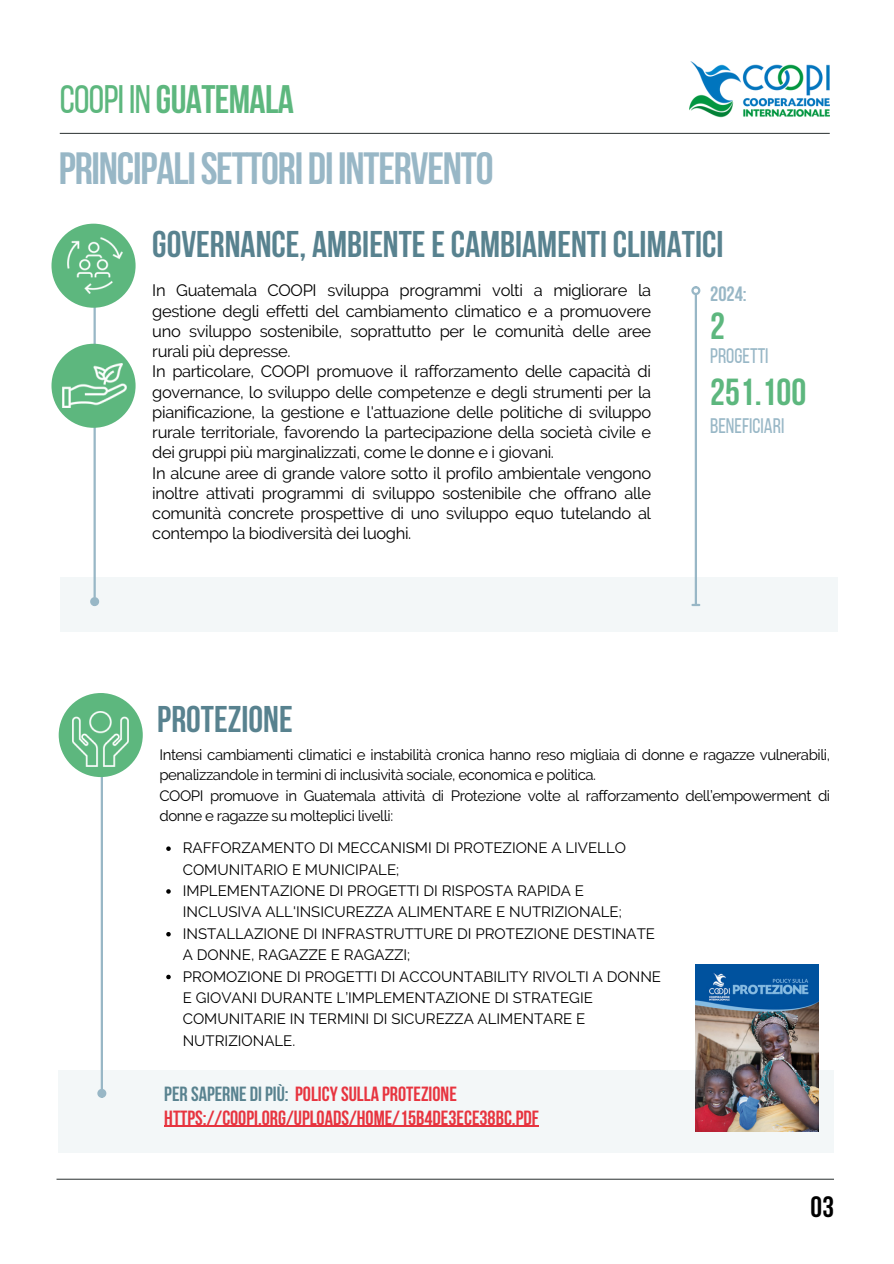
<style>
.page{position:relative;width:894px;height:1264px;background:#fff}
.page>*{position:absolute;margin:0;border:0;box-sizing:border-box;transform-origin:0 0}
.t1{font:700 45px "Bebas Neue";letter-spacing:-.025em;color:#98b7c6}
.t2{font:700 39.6px "Bebas Neue";letter-spacing:-.015em;color:#5db77e}
.t3{font:700 37.5px "Bebas Neue";color:#5db77e}
.t4{font:700 37.05px "Bebas Neue";color:#58828f}
.t5{font:700 29.25px "Bebas Neue";color:#000}
.t6{font:21px "Bebas Neue";color:#98b7c6}
.t7{font:700 20.7px "Bebas Neue";color:#98b7c6}
.t8{font:700 20.4px "Bebas Neue";color:#e7343f}
.t9{font:16.5px/20.2px "Raleway";letter-spacing:-.02em;color:#000;text-align:justify}
.t10{font:15px/21.3px "Raleway";color:#000}
.t11{font:15px/20.2px "Raleway";letter-spacing:-.03em;color:#000}
.s1{font-weight:400}
.s2{color:#58828f}
</style>
<div class="page">
<div style="left:60px;top:577px;width:777px;height:55px;background:#f3f7f8"></div>
<hr style="left:93px;top:305px;width:3px;height:292px;background:#98b7c6">
<div style="left:91px;top:598px;width:7px;height:7px;background:#98b7c6;border-radius:50%"></div>
<div style="left:90px;top:597px;width:9px;height:9px;border:2px solid #98b7c6;border-radius:50%"></div>
<div style="left:51px;top:224px;width:84px;height:84px;background:#5db77e;border-radius:50%"></div>
<hr style="left:56px;top:1178px;width:777px;height:1px;background:#414747">
<img style="left:689px;top:62px;width:140px;height:56px">
<hr style="left:60px;top:133px;width:769px;height:1px;background:#414747">
<hr style="left:694px;top:294px;width:2px;height:310px;background:#98b7c6">
<svg style="left:692px;top:604px;width:7px;height:2px"></svg>
<div style="left:691px;top:286px;width:9px;height:9px;border:2px solid #98b7c6;border-radius:50%"></div>
<img style="left:695px;top:964px;width:123px;height:105px">
<div style="left:51px;top:344px;width:84px;height:84px;background:#5db77e;border-radius:50%"></div>
<img style="left:63px;top:363px;width:64px;height:44px">
<img style="left:67px;top:237px;width:55px;height:57px">
<svg style="left:59px;top:1069px;width:774px;height:83px;fill:#f3f7f8"></svg>
<hr style="left:101px;top:701px;width:2px;height:388px;background:#98b7c6">
<div style="left:98px;top:1089px;width:7px;height:7px;background:#98b7c6;border-radius:50%"></div>
<div style="left:97px;top:1088px;width:9px;height:9px;border:2px solid #98b7c6;border-radius:50%"></div>
<div style="left:59px;top:693px;width:84px;height:84px;background:#5db77e;border-radius:50%"></div>
<hr style="left:164px;top:1125px;width:374px;height:1px;background:#e7343f">
<img style="left:73px;top:711px;width:55px;height:55px">
<svg style="left:166px;top:846px;width:5px;height:5px"></svg>
<svg style="left:166px;top:889px;width:5px;height:4px"></svg>
<svg style="left:166px;top:932px;width:5px;height:4px"></svg>
<svg style="left:166px;top:974px;width:5px;height:5px"></svg>
<h3 class="t2" style="left:60px;top:83px;width:236px"><span class="s1">COOPI IN</span> GUATEMALA</h3>
<h2 class="t1" style="left:59px;top:150px;width:436px">PRINCIPALISETTORIDI INTERVENTO</h2>
<p class="t4" style="left:152px;top:229px;width:572px">GOVERNANCE, AMBIENTEECAMBIAMENTI CLIMATICI</p>
<p class="t9" style="left:152px;top:280px;width:500px">In Guatemala COOPI sviluppa programmi volti a migliorare la gestione degli effetti del cambiamento climatico e a promuovere uno sviluppo sostenibile, soprattutto per le comunità delle aree rurali più depresse.</p>
<p class="t9" style="left:152px;top:361px;width:500px">In particolare, COOPI promuove il rafforzamento delle capacità di governance, lo sviluppo delle competenze e degli strumenti per la pianificazione, la gestione e l'attuazione delle politiche di sviluppo rurale territoriale, favorendo la partecipazione della società civile e dei gruppi più marginalizzati, come le donne e i giovani.</p>
<p class="t9" style="left:152px;top:462px;width:500px">In alcune aree di grande valore sotto il profilo ambientale vengono inoltre attivati programmi di sviluppo sostenibile che offrano alle comunità concrete prospettive di uno sviluppo equo tutelando al contempo la biodiversità dei luoghi.</p>
<h4 class="t7" style="left:710px;top:286px;width:38px">2024:</h4>
<h6 class="t3" style="left:710px;top:311px;width:16px">2</h6>
<p class="t6" style="left:710px;top:347px;width:60px">PROGETTI</p>
<p class="t3" style="left:710px;top:376px;width:98px">251.100</p>
<h6 class="t6" style="left:710px;top:417px;width:76px">BENEFICIARI</h6>
<p class="t4" style="left:157px;top:704px;width:137px">PROTEZIONE</p>
<p class="t11" style="left:159px;top:744px;width:672px">Intensi cambiamenti climatici e instabilità cronica hanno reso migliaia di donne e ragazze vulnerabili, penalizzandole in termini di inclusività sociale, economica e politica.</p>
<p class="t11" style="left:159px;top:785px;width:672px">COOPI promuove in Guatemala attività di Protezione volte al rafforzamento dell’empowerment di donne e ragazze su molteplici livelli:</p>
<p class="t10" style="left:183px;top:837px;width:444px">RAFFORZAMENTO DI MECCANISMI DI PROTEZIONE A LIVELLO<br>COMUNITARIO E MUNICIPALE;</p>
<p class="t10" style="left:183px;top:880px;width:440px">IMPLEMENTAZIONE DI PROGETTI DI RISPOSTA RAPIDA E<br>INCLUSIVA ALL'INSICUREZZA ALIMENTARE E NUTRIZIONALE;</p>
<p class="t10" style="left:183px;top:922px;width:473px">INSTALLAZIONE DI INFRASTRUTTURE DI PROTEZIONE DESTINATE<br>A DONNE, RAGAZZE E RAGAZZI;</p>
<p class="t10" style="left:183px;top:965px;width:479px">PROMOZIONE DI PROGETTI DI ACCOUNTABILITY RIVOLTI A DONNE E GIOVANI DURANTE L’IMPLEMENTAZIONE DI STRATEGIE COMUNITARIE IN TERMINI DI SICUREZZA ALIMENTARE E NUTRIZIONALE.</p>
<p class="t8" style="left:164px;top:1085px;width:294px"><span class="s2">PER SAPERNE DI PIÙ:</span> POLICYSULLA PROTEZIONE</p>
<p class="t8" style="left:164px;top:1109px;width:376px">HTTPS://COOPI.ORG/UPLOADS/HOME/15B4DE3ECE38BC.PDF</p>
<p class="t5" style="left:810px;top:1194px;width:25px">03</p>
</div>
